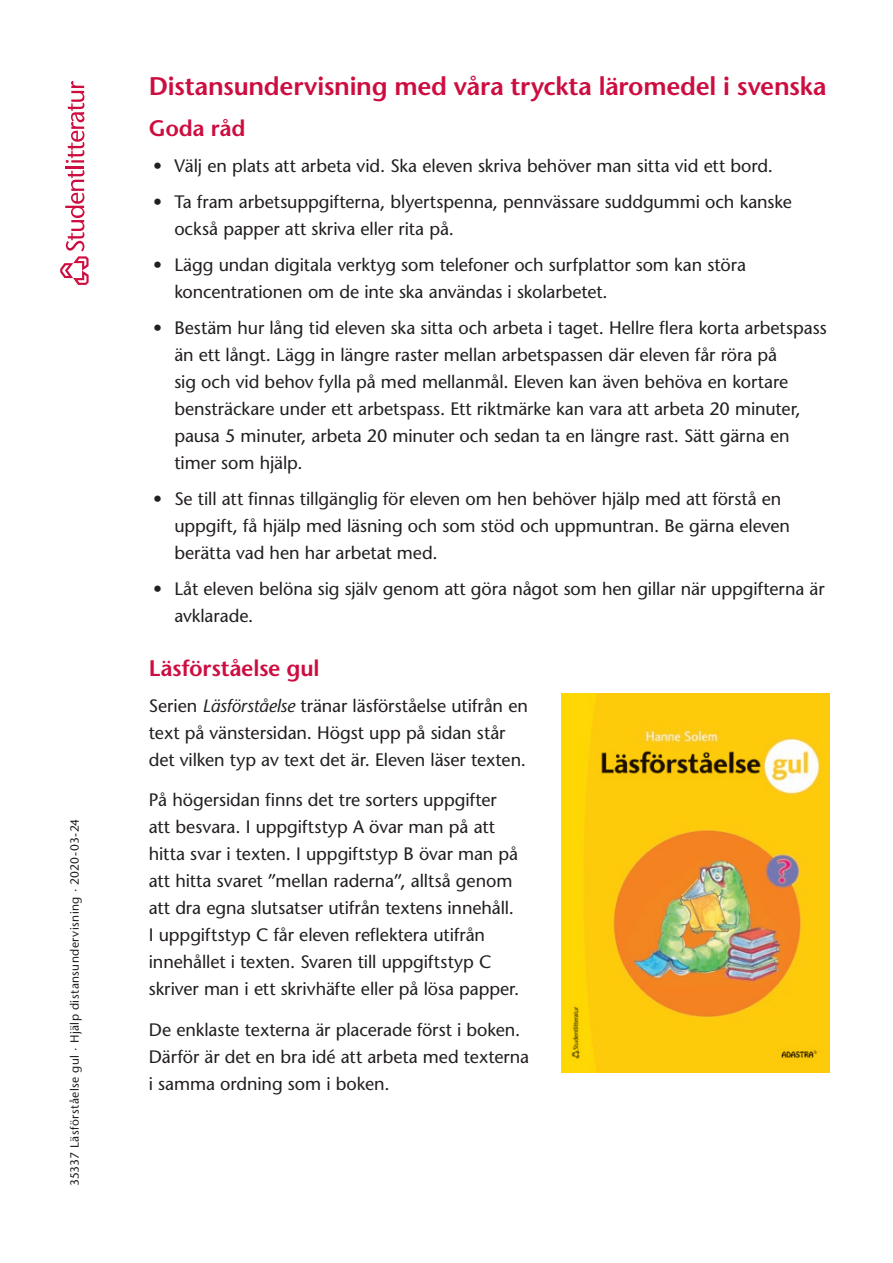
<style>
.page{position:relative;width:893px;height:1263px;background:#fff}
.page>*{position:absolute;margin:0;border:0;box-sizing:border-box;transform-origin:0 0}
.t1{font:600 25.5px "Stone Sans Std";letter-spacing:-.01em;color:#cd0d40}
.t2{font:600 22.5px "Stone Sans Std";letter-spacing:-.01em;color:#cd0d40}
.t3{font:500 18px/27px "Stone Sans Std";letter-spacing:-.005em;color:#231f20}
.t4{font:500 12px "Stone Sans Std";letter-spacing:.035em;color:#231f20}
.s1{font-style:italic}
</style>
<div class="page">
<img style="left:561px;top:693px;width:268px;height:379px">
<svg style="left:60px;top:81px;width:29px;height:204px"></svg>
<p class="t4" style="left:67px;top:1186px;width:369px;rotate:-90deg">35337 Läsförståelse gul · Hjälp distansundervisning · 2020-03-24</p>
<h1 class="t1" style="left:149px;top:71px;width:679px">Distansundervisning med våra tryckta läromedel i svenska</h1>
<p class="t2" style="left:149px;top:114px;width:98px">Goda råd</p>
<p class="t3" style="left:153px;top:152px;width:621px">• Välj en plats att arbeta vid. Ska eleven skriva behöver man sitta vid ett bord.</p>
<p class="t3" style="left:174px;top:188px;width:619px;text-indent:-21px">• Ta fram arbetsuppgifterna, blyertspenna, pennvässare suddgummi och kanske också papper att skriva eller rita på.</p>
<p class="t3" style="left:174px;top:251px;width:573px;text-indent:-21px">• Lägg undan digitala verktyg som telefoner och surfplattor som kan störa koncentrationen om de inte ska användas i skolarbetet.</p>
<p class="t3" style="left:174px;top:314px;width:654px;text-indent:-21px">• Bestäm hur lång tid eleven ska sitta och arbeta i taget. Hellre flera korta arbetspass än ett långt. Lägg in längre raster mellan arbetspassen där eleven får röra på<br>sig och vid behov fylla på med mellanmål. Eleven kan även behöva en kortare bensträckare under ett arbetspass. Ett riktmärke kan vara att arbeta 20 minuter, pausa 5 minuter, arbeta 20 minuter och sedan ta en längre rast. Sätt gärna en timer som hjälp.</p>
<p class="t3" style="left:174px;top:485px;width:617px;text-indent:-21px">• Se till att finnas tillgänglig för eleven om hen behöver hjälp med att förstå en uppgift, få hjälp med läsning och som stöd och uppmuntran. Be gärna eleven berätta vad hen har arbetat med.</p>
<p class="t3" style="left:174px;top:575px;width:652px;text-indent:-21px">• Låt eleven belöna sig själv genom att göra något som hen gillar när uppgifterna är avklarade.</p>
<p class="t2" style="left:149px;top:654px;width:172px">Läsförståelse gul</p>
<p class="t3" style="left:149px;top:692px;width:381px">Serien <span class="s1">Läsförståelse</span> tränar läsförståelse utifrån en text på vänstersidan. Högst upp på sidan står det vilken typ av text det är. Eleven läser texten.</p>
<p class="t3" style="left:149px;top:787px;width:372px">På högersidan finns det tre sorters uppgifter att besvara. I uppgiftstyp A övar man på att hitta svar i texten. I uppgiftstyp B övar man på att hitta svaret ”mellan raderna”, alltså genom att dra egna slutsatser utifrån textens innehåll.<br>I uppgiftstyp C får eleven reflektera utifrån innehållet i texten. Svaren till uppgiftstyp C skriver man i ett skrivhäfte eller på lösa papper.</p>
<p class="t3" style="left:149px;top:1016px;width:382px">De enklaste texterna är placerade först i boken.<br>Därför är det en bra idé att arbeta med texterna i samma ordning som i boken.</p>
</div>
